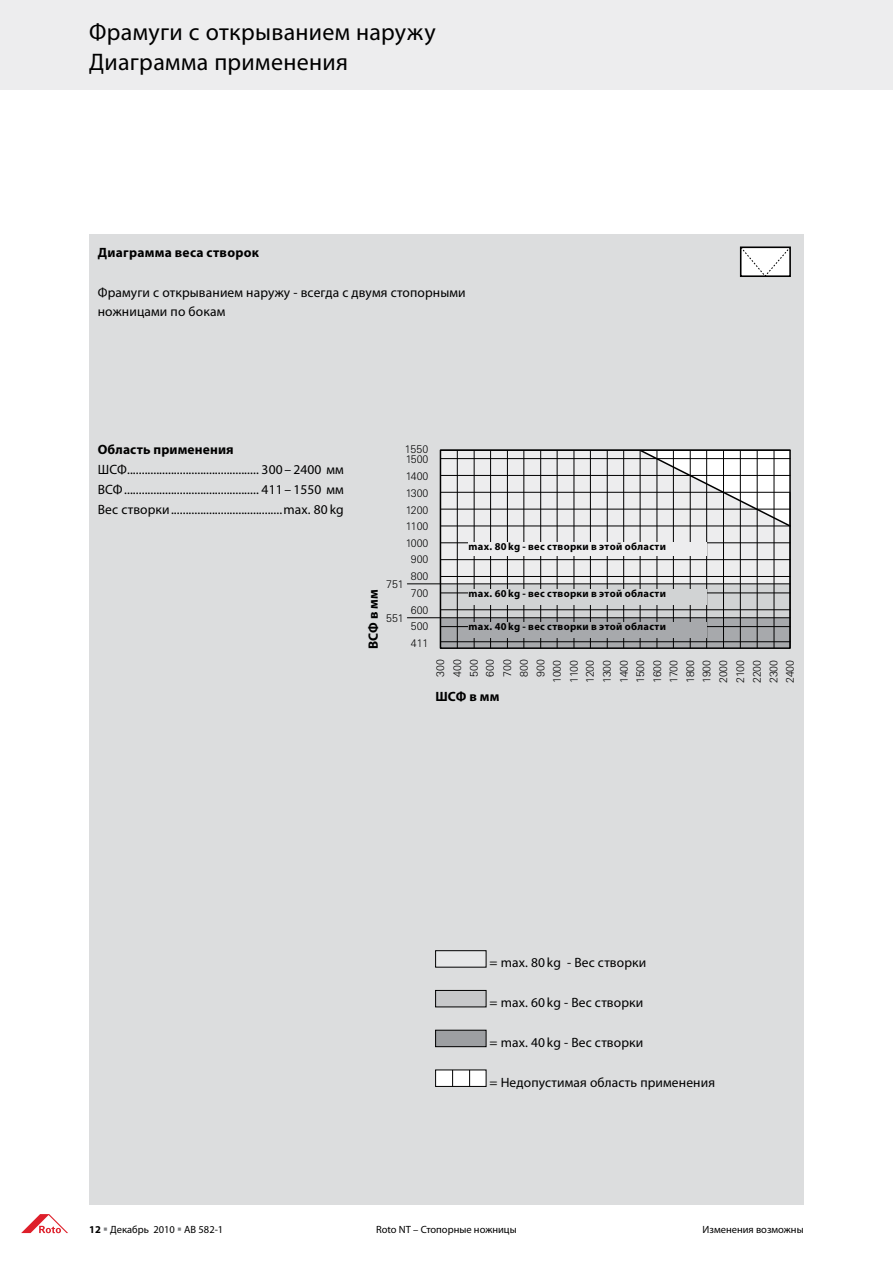
<style>
.page{position:relative;width:893px;height:1263px;background:#fff}
.page>*{position:absolute;margin:0;border:0;box-sizing:border-box;transform-origin:0 0}
.t1{font:24px/30px "Myriad Pro";letter-spacing:.015em;color:#000}
.t2{font:13.5px/19.8px "Myriad Pro";letter-spacing:.01em;color:#000;text-align:justify}
.t3{font:700 13.5px "Myriad Pro";letter-spacing:.015em;color:#000}
.t4{font:300 10.5px/16.6px "LT Univers Basic";color:#000;text-align:justify}
.t5{font:700 10.5px "Myriad Pro";letter-spacing:.03em;color:#000}
.t6{font:10.5px "Myriad Pro";color:#000}
.s1{font-weight:700}
.s2{color:#808285}
</style>
<div class="page">
<div style="left:0;top:0;width:893px;height:89px;background:#ededee"></div>
<svg style="left:21px;top:1214px;width:47px;height:19px"></svg>
<div style="left:89px;top:234px;width:715px;height:971px;background:#dcddde"></div>
<svg style="left:439px;top:449px;width:352px;height:200px"></svg>
<hr style="left:774px;top:450px;width:1px;height:198px;background:#000">
<hr style="left:757px;top:450px;width:1px;height:198px;background:#000">
<hr style="left:740px;top:450px;width:1px;height:198px;background:#000">
<hr style="left:723px;top:451px;width:1px;height:197px;background:#000">
<hr style="left:607px;top:450px;width:1px;height:198px;background:#000">
<hr style="left:623px;top:450px;width:1px;height:198px;background:#000">
<hr style="left:640px;top:450px;width:1px;height:198px;background:#000">
<hr style="left:657px;top:450px;width:1px;height:198px;background:#000">
<hr style="left:673px;top:450px;width:1px;height:198px;background:#000">
<hr style="left:690px;top:450px;width:1px;height:198px;background:#000">
<hr style="left:706px;top:450px;width:1px;height:198px;background:#000">
<hr style="left:790px;top:493px;width:1px;height:155px;background:#000">
<hr style="left:590px;top:450px;width:1px;height:198px;background:#000">
<hr style="left:457px;top:450px;width:1px;height:198px;background:#000">
<hr style="left:474px;top:450px;width:1px;height:198px;background:#000">
<hr style="left:490px;top:450px;width:1px;height:198px;background:#000">
<hr style="left:507px;top:450px;width:1px;height:198px;background:#000">
<hr style="left:524px;top:450px;width:1px;height:198px;background:#000">
<hr style="left:540px;top:450px;width:1px;height:198px;background:#000">
<hr style="left:557px;top:450px;width:1px;height:198px;background:#000">
<hr style="left:574px;top:450px;width:1px;height:198px;background:#000">
<hr style="left:440px;top:493px;width:1px;height:155px;background:#000">
<hr style="left:440px;top:626px;width:350px;height:1px;background:#000">
<hr style="left:440px;top:641px;width:350px;height:1px;background:#000">
<hr style="left:440px;top:609px;width:350px;height:1px;background:#000">
<hr style="left:440px;top:593px;width:350px;height:1px;background:#000">
<hr style="left:440px;top:576px;width:350px;height:1px;background:#000">
<hr style="left:440px;top:450px;width:350px;height:1px;background:#000">
<hr style="left:440px;top:458px;width:350px;height:1px;background:#000">
<hr style="left:440px;top:475px;width:350px;height:1px;background:#000">
<hr style="left:440px;top:492px;width:350px;height:1px;background:#000">
<hr style="left:440px;top:509px;width:350px;height:1px;background:#000">
<hr style="left:440px;top:526px;width:350px;height:1px;background:#000">
<hr style="left:440px;top:542px;width:350px;height:1px;background:#000">
<hr style="left:440px;top:559px;width:350px;height:1px;background:#000">
<hr style="left:407px;top:617px;width:383px;height:1px;background:#000">
<hr style="left:407px;top:583px;width:383px;height:1px;background:#000">
<svg style="left:639px;top:449px;width:152px;height:79px;background:#ccc"></svg>
<div style="left:469px;top:622px;width:238px;height:15px;background:#a7a9ac"></div>
<div style="left:469px;top:589px;width:238px;height:16px;background:#d1d3d4"></div>
<div style="left:469px;top:542px;width:238px;height:13px;background:#ededee"></div>
<div style="left:740px;top:246px;width:51px;height:31px;border:2px solid #000"></div>
<svg style="left:740px;top:247px;width:50px;height:30px"></svg>
<div style="left:436px;top:951px;width:50px;height:16px;background:#e6e7e8"></div>
<div style="left:435px;top:950px;width:51px;height:17px;border:1px solid #000"></div>
<div style="left:436px;top:990px;width:50px;height:17px;background:#c7c8ca"></div>
<div style="left:435px;top:990px;width:51px;height:17px;border:1px solid #000"></div>
<div style="left:436px;top:1030px;width:50px;height:17px;background:#9d9fa2"></div>
<div style="left:435px;top:1030px;width:51px;height:17px;border:1px solid #000"></div>
<svg style="left:435px;top:1069px;width:52px;height:18px"></svg>
<h1 class="t1" style="left:89px;top:17px;width:348px">Фрамуги с открыванием наружу<br>Диаграмма применения</h1>
<p class="t3" style="left:98px;top:243px;width:163px">Диаграмма веса створок</p>
<p class="t2" style="left:98px;top:282px;width:369px">Фрамуги с открыванием наружу - всегда с двумя стопорными ножницами по бокам</p>
<p class="t3" style="left:98px;top:441px;width:137px">Область применения</p>
<p class="t2" style="left:98px;top:459px;width:247px">ШСФ............................................. 300 – 2400 мм ВСФ.............................................. 411 – 1550 мм Вес створки......................................max. 80 kg</p>
<p class="t3" style="left:365px;top:649px;width:62px;rotate:-90deg">ВСФ в мм</p>
<p class="t4" style="left:405px;top:441px;width:25px">1550</p>
<p class="t4" style="left:406px;top:451px;width:24px">1500</p>
<p class="t4" style="left:406px;top:468px;width:24px">1400</p>
<p class="t4" style="left:406px;top:485px;width:24px">1300</p>
<p class="t4" style="left:406px;top:501px;width:24px">1200</p>
<p class="t4" style="left:406px;top:517px;width:24px;line-height:17.1px">1100<br>1000</p>
<p class="t4" style="left:386px;top:575px;width:19px">751</p>
<p class="t4" style="left:386px;top:609px;width:19px">551</p>
<p class="t4" style="left:411px;top:551px;width:19px">900</p>
<p class="t4" style="left:411px;top:568px;width:19px">800</p>
<p class="t4" style="left:411px;top:584px;width:19px">700</p>
<p class="t4" style="left:411px;top:602px;width:19px">600</p>
<p class="t4" style="left:411px;top:618px;width:19px">500</p>
<p class="t4" style="left:411px;top:635px;width:19px">411</p>
<p class="t5" style="left:469px;top:540px;width:199px">max. 80 kg - вес створки в этой области</p>
<p class="t5" style="left:469px;top:586px;width:199px">max. 60 kg - вес створки в этой области</p>
<p class="t5" style="left:469px;top:619px;width:199px">max. 40 kg - вес створки в этой области</p>
<p class="t4" style="left:432px;top:677px;width:19px;rotate:-90deg">300</p>
<p class="t4" style="left:449px;top:677px;width:19px;rotate:-90deg">400</p>
<p class="t4" style="left:466px;top:677px;width:19px;rotate:-90deg">500</p>
<p class="t4" style="left:482px;top:677px;width:19px;rotate:-90deg">600</p>
<p class="t4" style="left:499px;top:677px;width:19px;rotate:-90deg">700</p>
<p class="t4" style="left:516px;top:677px;width:19px;rotate:-90deg">800</p>
<p class="t4" style="left:532px;top:677px;width:19px;rotate:-90deg">900</p>
<p class="t4" style="left:549px;top:683px;width:25px;rotate:-90deg">1000<br>1100<br>1200<br>1300<br>1400<br>1500<br>1600</p>
<p class="t4" style="left:665px;top:683px;width:25px;rotate:-90deg">1700<br>1800<br>1900<br>2000<br>2100<br>2200<br>2300<br>2400</p>
<p class="t3" style="left:435px;top:688px;width:66px">ШСФ в мм</p>
<p class="t2" style="left:489px;top:953px;width:158px">= max. 80 kg - Вес створки</p>
<p class="t2" style="left:489px;top:992px;width:155px">= max. 60 kg - Вес створки</p>
<p class="t2" style="left:489px;top:1032px;width:155px">= max. 40 kg - Вес створки</p>
<p class="t2" style="left:489px;top:1072px;width:227px">= Недопустимая область применения</p>
<p class="t6" style="left:89px;top:1223px;width:136px"><span class="s1">12</span> <span class="s2">▪</span> Декабрь 2010 <span class="s2">▪</span> AB 582-1</p>
<p class="t6" style="left:376px;top:1223px;width:142px">Roto NT – Стопорные ножницы</p>
<p class="t6" style="left:703px;top:1223px;width:103px">Изменения возможны</p>
</div>
